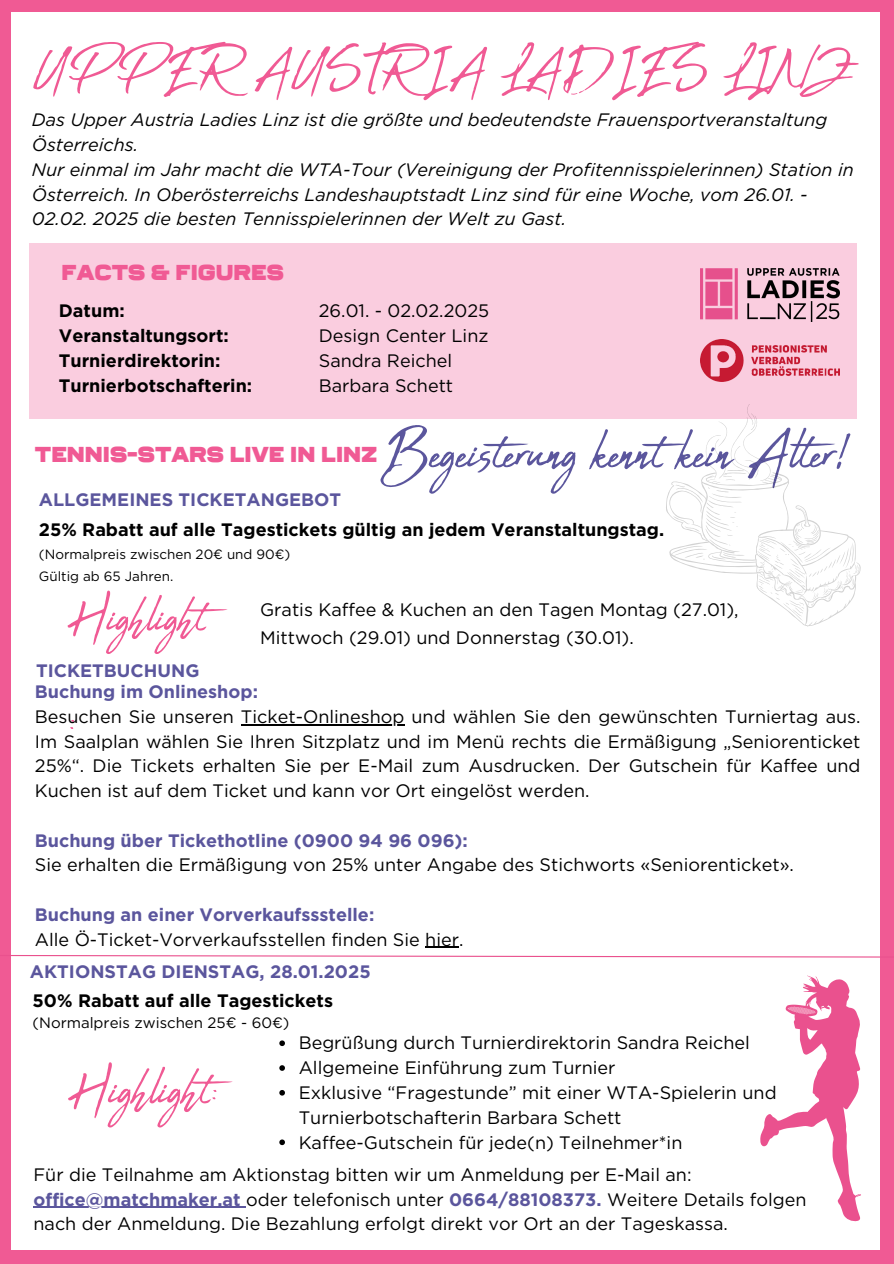
<style>
.page{position:relative;width:894px;height:1264px;background:#fff}
.page>*{position:absolute;margin:0;border:0;box-sizing:border-box;transform-origin:0 0}
.t1{font:71.7px "Abuget";color:#5b569d}
.t2{font:66px "Abuget";color:#f05a94}
.t3{font:64.2px/102.3px "Abuget";color:#f05a94}
.t4{font:63px "Abuget";color:#f05a94}
.t5{font:900 21.6px "Ferry";color:#f05a94}
.t6{font:18px/24.8px "Gotham";color:#000}
.t7{font:italic 18px/24.8px "Gotham";color:#000}
.t8{font:700 18px "Gotham";color:#5b569d}
.t9{font:700 18px/24.8px "Gotham";color:#000}
.t10{font:15px "Gotham";color:#000}
.t11{font:13.5px "Gotham";color:#000}
.s1{font-weight:700;color:#5b569d}
</style>
<div class="page">
<div style="left:2px;top:0;width:891px;height:11px;background:#f05a94"></div>
<div style="left:30px;top:243px;width:826px;height:175px;background:#facddf"></div>
<img style="left:700px;top:339px;width:138px;height:43px">
<img style="left:700px;top:268px;width:138px;height:53px">
<hr style="left:241px;top:724px;width:163px;height:1px;background:#000">
<hr style="left:425px;top:946px;width:34px;height:2px;background:#000">
<svg style="left:665px;top:404px;width:195px;height:222px"></svg>
<div style="left:0;top:1250px;width:893px;height:13px;background:#f05a94"></div>
<div style="left:0;top:0;width:11px;height:1261px;background:#f05a94"></div>
<div style="left:879px;top:0;width:14px;height:1261px;background:#f05a94"></div>
<svg style="left:11px;top:954px;width:869px;height:4px"></svg>
<svg style="left:279px;top:1040px;width:6px;height:6px"></svg>
<svg style="left:279px;top:1065px;width:6px;height:5px"></svg>
<svg style="left:279px;top:1090px;width:6px;height:5px"></svg>
<svg style="left:279px;top:1139px;width:6px;height:6px"></svg>
<hr style="left:33px;top:1206px;width:208px;height:1px;background:#5b569d">
<svg style="left:760px;top:975px;width:100px;height:246px"></svg>
<p class="t4" style="left:34px;top:33px;width:823px">UPPER AUSTRIA LADIES LINZ</p>
<p class="t7" style="left:32px;top:107px;width:796px">Das Upper Austria Ladies Linz ist die größte und bedeutendste Frauensportveranstaltung<br>Österreichs.</p>
<p class="t7" style="left:32px;top:157px;width:823px">Nur einmal im Jahr macht die WTA-Tour (Vereinigung der Profitennisspielerinnen) Station in<br>Österreich. In Oberösterreichs Landeshauptstadt Linz sind für eine Woche, vom 26.01. -<br>02.02. 2025 die besten Tennisspielerinnen der Welt zu Gast.</p>
<p class="t5" style="left:61px;top:259px;width:224px">FACTS &amp; FIGURES</p>
<h4 class="t9" style="left:59px;top:298px;width:195px">Datum:<br>Veranstaltungsort:<br>Turnierdirektorin:<br>Turnierbotschafterin:</h4>
<h6 class="t6" style="left:319px;top:298px;width:172px">26.01. - 02.02.2025</h6>
<p class="t6" style="left:319px;top:323px;width:171px">Design Center Linz</p>
<p class="t6" style="left:319px;top:348px;width:135px">Sandra Reichel</p>
<p class="t6" style="left:319px;top:372px;width:136px">Barbara Schett</p>
<p class="t1" style="left:380px;top:411px;width:473px">Begeisterung kennt kein Alter!</p>
<p class="t9" style="left:39px;top:517px;width:626px">25% Rabatt auf alle Tagestickets gültig an jedem Veranstaltungstag.</p>
<p class="t11" style="left:39px;top:546px;width:253px">(Normalpreis zwischen 20€ und 90€)</p>
<p class="t11" style="left:39px;top:567px;width:136px">Gültig ab 65 Jahren.</p>
<h1 class="t3" style="left:69px;top:569px;width:139px">Highlight :</h1>
<p class="t5" style="left:35px;top:441px;width:344px">TENNIS-STARS LIVE IN LINZ</p>
<p class="t8" style="left:39px;top:489px;width:304px">ALLGEMEINES TICKETANGEBOT</p>
<h4 class="t6" style="left:260px;top:597px;width:480px">Gratis Kaffee &amp; Kuchen an den Tagen Montag (27.01),</h4>
<h5 class="t6" style="left:260px;top:625px;width:375px">Mittwoch (29.01) und Donnerstag (30.01).</h5>
<p class="t8" style="left:36px;top:659px;width:165px">TICKETBUCHUNG</p>
<h3 class="t8" style="left:35px;top:680px;width:224px">Buchung im Onlineshop:</h3>
<p class="t6" style="left:35px;top:704px;width:827px">Besuchen Sie unseren Ticket-Onlineshop und wählen Sie den gewünschten Turniertag aus.</p>
<p class="t6" style="left:35px;top:728px;width:827px;text-align:justify">Im Saalplan wählen Sie Ihren Sitzplatz und im Menü rechts die Ermäßigung „Seniorenticket 25%“. Die Tickets erhalten Sie per E-Mail zum Ausdrucken. Der Gutschein für Kaffee und Kuchen ist auf dem Ticket und kann vor Ort eingelöst werden.</p>
<p class="t8" style="left:35px;top:829px;width:434px">Buchung über Tickethotline (0900 94 96 096):</p>
<h5 class="t6" style="left:35px;top:852px;width:760px">Sie erhalten die Ermäßigung von 25% unter Angabe des Stichworts «Seniorenticket».</h5>
<p class="t8" style="left:35px;top:903px;width:341px">Buchung an einer Vorverkaufssstelle:</p>
<p class="t6" style="left:35px;top:926px;width:430px">Alle Ö-Ticket-Vorverkaufsstellen finden Sie hier.</p>
<p class="t8" style="left:30px;top:961px;width:342px">AKTIONSTAG DIENSTAG, 28.01.2025</p>
<p class="t9" style="left:33px;top:987px;width:302px">50% Rabatt auf alle Tagestickets</p>
<p class="t10" style="left:33px;top:1013px;width:258px">(Normalpreis zwischen 25€ - 60€)</p>
<p class="t2" style="left:69px;top:1051px;width:150px">Highlight:</p>
<h5 class="t6" style="left:298px;top:1030px;width:452px">Begrüßung durch Turnierdirektorin Sandra Reichel</h5>
<p class="t6" style="left:298px;top:1055px;width:318px">Allgemeine Einführung zum Turnier</p>
<p class="t6" style="left:298px;top:1080px;width:479px">Exklusive “Fragestunde” mit einer WTA-Spielerin und<br>Turnierbotschafterin Barbara Schett</p>
<h1 class="t6" style="left:298px;top:1129px;width:385px">Kaffee-Gutschein für jede(n) Teilnehmer*in</h1>
<p class="t6" style="left:33px;top:1161px;width:659px">Für die Teilnahme am Aktionstag bitten wir um Anmeldung per E-Mail an:</p>
<p class="t6" style="left:33px;top:1186px;width:774px"><span class="s1">office@matchmaker.at</span> oder telefonisch unter <span class="s1">0664/88108373.</span> Weitere Details folgen nach der Anmeldung. Die Bezahlung erfolgt direkt vor Ort an der Tageskassa.</p>
</div>
